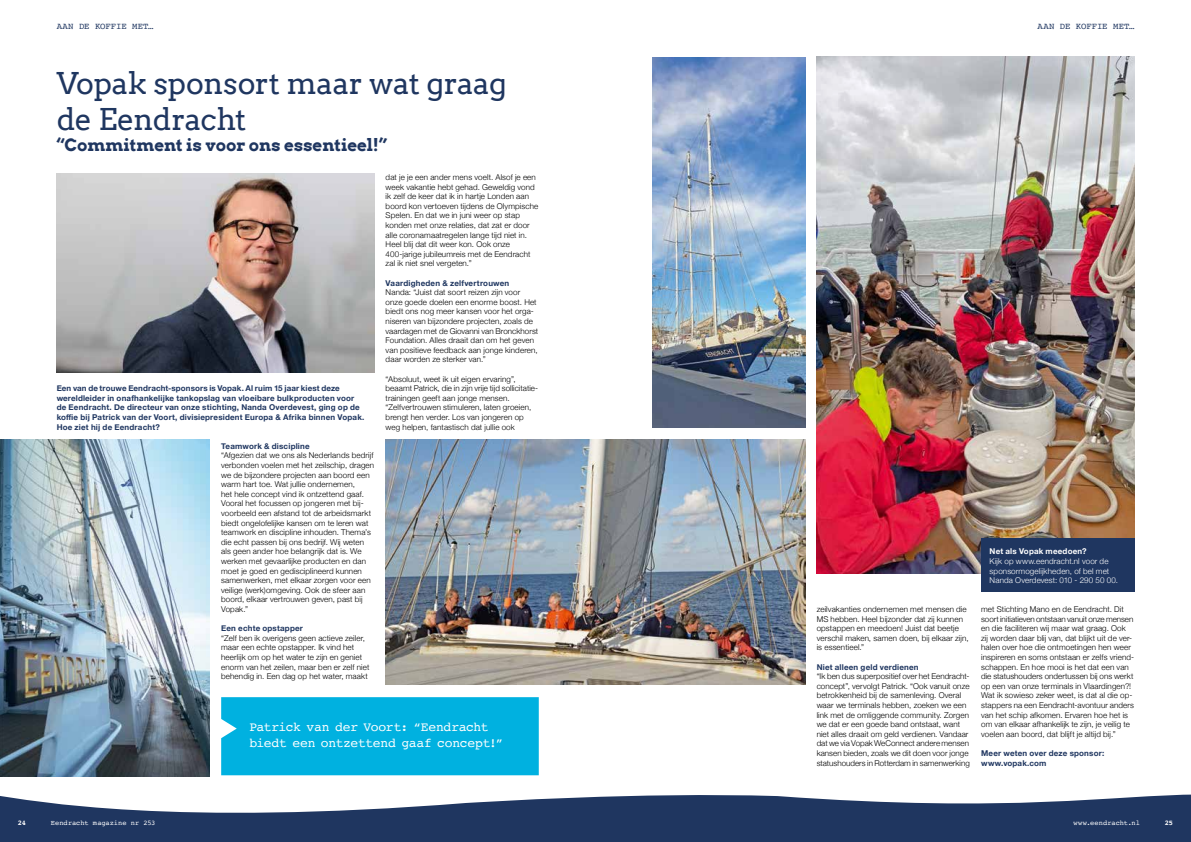
<style>
.page{position:relative;width:1191px;height:842px;background:#fff}
.page>*{position:absolute;margin:0;border:0;box-sizing:border-box;transform-origin:0 0}
.t1{font:30px/36px "Arvo";letter-spacing:-.01em;color:#1f3660}
.t2{font:700 17px "Arvo";letter-spacing:-.005em;color:#1f3660}
.t3{font:13px/16px "Courier";letter-spacing:-.02em;color:#fff}
.t4{font:9px "Courier";letter-spacing:-.01em;color:#1f3660}
.t5{font:300 8px/9.6px "Helvetica Neue";letter-spacing:.015em;color:#000}
.t6{font:700 8px/9.6px "Helvetica Neue";letter-spacing:.02em;color:#1f3660}
.t7{font:300 8px/9.6px "Helvetica Neue";letter-spacing:.015em;color:#fff}
.t8{font:700 8px "Helvetica Neue";letter-spacing:.02em;color:#fff}
.t9{font:7px "Courier";color:#fff}
.t10{font:700 7px "Courier";color:#fff}
</style>
<div class="page">
<img style="left:57px;top:173px;width:317px;height:199px">
<img style="left:0;top:439px;width:210px;height:338px">
<img style="left:386px;top:439px;width:419px;height:246px">
<img style="left:652px;top:57px;width:153px;height:371px">
<svg style="left:0;top:794px;width:1191px;height:48px;fill:#1f3660"></svg>
<div style="left:221px;top:697px;width:318px;height:78px;background:#00b1e0"></div>
<img style="left:816px;top:57px;width:318px;height:517px">
<div style="left:981px;top:538px;width:153px;height:54px;background:#1f3660"></div>
<p class="t4" style="left:57px;top:20px;width:98px">AAN DE KOFFIE MET…</p>
<p class="t4" style="left:1037px;top:20px;width:98px">AAN DE KOFFIE MET…</p>
<h1 class="t1" style="left:57px;top:65px;width:451px">Vopak sponsort maar wat graag de Eendracht</h1>
<h2 class="t2" style="left:57px;top:134px;width:332px">“Commitment is voor ons essentieel!”</h2>
<p class="t6" style="left:57px;top:384px;width:309px">Een van de trouwe Eendracht-sponsors is Vopak. Al ruim 15 jaar kiest deze wereldleider in onafhankelijke tankopslag van vloeibare bulkproducten voor de Eendracht. De directeur van onze stichting, Nanda Overdevest, ging op de koffie bij Patrick van der Voort, divisiepresident Europa &amp; Afrika binnen Vopak.<br>Hoe ziet hij de Eendracht?</p>
<p class="t6" style="left:221px;top:441px;width:90px">Teamwork &amp; discipline</p>
<p class="t5" style="left:221px;top:450px;width:155px">“Afgezien dat we ons als Nederlands bedrijf verbonden voelen met het zeilschip, dragen we de bijzondere projecten aan boord een warm hart toe. Wat jullie ondernemen,<br>het hele concept vind ik ontzettend gaaf.<br>Vooral het focussen op jongeren met bij&shy;voorbeeld een afstand tot de arbeidsmarkt biedt ongelofelijke kansen om te leren wat teamwork en discipline inhouden. Thema’s die echt passen bij ons bedrijf. Wij weten als geen ander hoe belangrijk dat is. We werken met gevaarlijke producten en dan moet je goed en gedisciplineerd kunnen samenwerken, met elkaar zorgen voor een veilige (werk)omgeving. Ook de sfeer aan boord, elkaar vertrouwen geven, past bij Vopak.”</p>
<p class="t6" style="left:221px;top:624px;width:83px">Een echte opstapper</p>
<p class="t5" style="left:221px;top:633px;width:150px">“Zelf ben ik overigens geen actieve zeiler, maar een echte opstapper. Ik vind het heerlijk om op het water te zijn en geniet enorm van het zeilen, maar ben er zelf niet behendig in. Een dag op het water, maakt</p>
<p class="t5" style="left:386px;top:172px;width:154px">dat je je een ander mens voelt. Alsof je een week vakantie hebt gehad. Geweldig vond ik zelf de keer dat ik in hartje Londen aan boord kon vertoeven tijdens de Olympische Spelen. En dat we in juni weer op stap konden met onze relaties, dat zat er door alle coronamaatregelen lange tijd niet in.<br>Heel blij dat dit weer kon. Ook onze 400-jarige jubileumreis met de Eendracht zal ik niet snel vergeten.”</p>
<p class="t6" style="left:386px;top:278px;width:125px">Vaardigheden &amp; zelfvertrouwen</p>
<p class="t5" style="left:386px;top:287px;width:154px">Nanda: “Juist dat soort reizen zijn voor onze goede doelen een enorme boost. Het biedt ons nog meer kansen voor het orga&shy;niseren van bijzondere projecten, zoals de vaardagen met de Giovanni van Bronckhorst Foundation. Alles draait dan om het geven van positieve feedback aan jonge kinderen, daar worden ze sterker van.”</p>
<p class="t5" style="left:386px;top:373px;width:153px">“Absoluut, weet ik uit eigen ervaring”, beaamt Patrick, die in zijn vrije tijd sollicitatie&shy;trainingen geeft aan jonge mensen. “Zelfvertrouwen stimuleren, laten groeien, brengt hen verder. Los van jongeren op weg helpen, fantastisch dat jullie ook</p>
<h3 class="t3" style="left:249px;top:719px;width:255px">Patrick van der Voort: “Eendracht biedt een ontzettend gaaf concept!”</h3>
<p class="t5" style="left:816px;top:604px;width:153px">zeilvakanties ondernemen met mensen die MS hebben. Heel bijzonder dat zij kunnen opstappen en meedoen! Juist dat beetje verschil maken, samen doen, bij elkaar zijn, is essentieel.”</p>
<p class="t6" style="left:816px;top:662px;width:103px">Niet alleen geld verdienen</p>
<p class="t5" style="left:816px;top:671px;width:155px">“Ik ben dus superpositief over het Eendracht&shy;concept”, vervolgt Patrick. “Ook vanuit onze betrokkenheid bij de samenleving. Overal waar we terminals hebben, zoeken we een link met de omliggende community. Zorgen we dat er een goede band ontstaat, want niet alles draait om geld verdienen. Vandaar dat we via Vopak WeConnect andere mensen kansen bieden, zoals we dit doen voor jonge statushouders in Rotterdam in samenwerking</p>
<p class="t8" style="left:989px;top:545px;width:99px">Net als Vopak meedoen?</p>
<p class="t7" style="left:989px;top:556px;width:130px">Kijk op www.eendracht.nl voor de sponsormogelijkheden, of bel met<br>Nanda Overdevest: 010 - 290 50 00.</p>
<p class="t5" style="left:981px;top:604px;width:155px">met Stichting Mano en de Eendracht. Dit soort initiatieven ontstaan vanuit onze mensen en die faciliteren wij maar wat graag. Ook zij worden daar blij van, dat blijkt uit de ver&shy;halen over hoe die ontmoetingen hen weer inspireren en soms ontstaan er zelfs vriend&shy;schappen. En hoe mooi is het dat een van die statushouders ondertussen bij ons werkt op een van onze terminals in Vlaardingen?!<br>Wat ik sowieso zeker weet, is dat al die op&shy;stappers na een Eendracht-avontuur anders van het schip afkomen. Ervaren hoe het is om van elkaar afhankelijk te zijn, je veilig te voelen aan boord, dat blijft je altijd bij.”</p>
<p class="t6" style="left:981px;top:749px;width:125px">Meer weten over deze sponsor: www.vopak.com</p>
<p class="t10" style="left:18px;top:817px;width:10px">24</p>
<p class="t9" style="left:51px;top:817px;width:106px">Eendracht magazine nr 253</p>
<p class="t9" style="left:1073px;top:817px;width:68px">www.eendracht.nl</p>
<p class="t10" style="left:1165px;top:817px;width:10px">25</p>
</div>
